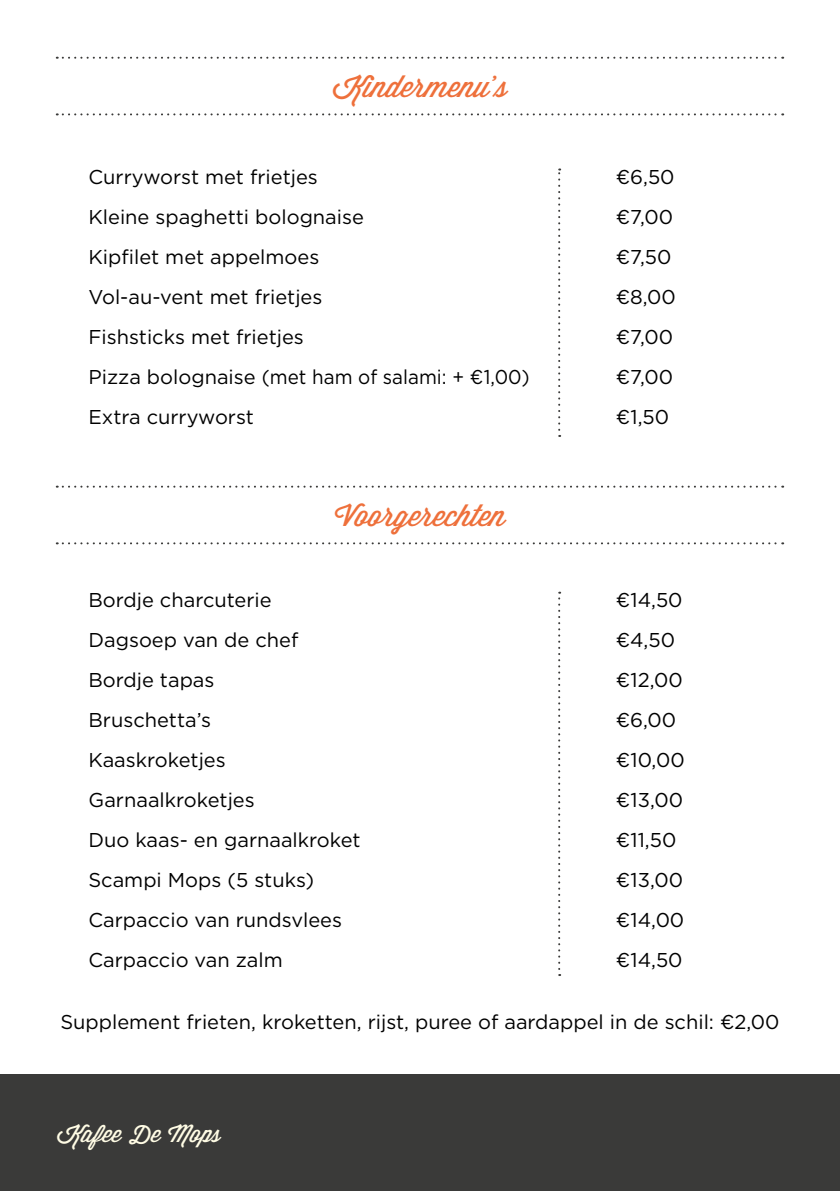
<style>
.page{position:relative;width:840px;height:1191px;background:#fff}
.page>*{position:absolute;margin:0;border:0;box-sizing:border-box;transform-origin:0 0}
.t1{font:30px "Wisdom Script AI";color:#ee703b}
.t2{font:24px "Wisdom Script AI";color:#fffce5}
.t3{font:20px/40px "Gotham";color:#000}
</style>
<div class="page">
<div style="left:0;top:1074px;width:839px;height:117px;background:#3a3a39"></div>
<svg style="left:558px;top:168px;width:2px;height:269px"></svg>
<svg style="left:558px;top:591px;width:2px;height:385px"></svg>
<svg style="left:57px;top:57px;width:725px;height:2px"></svg>
<svg style="left:57px;top:485px;width:725px;height:2px"></svg>
<svg style="left:57px;top:113px;width:725px;height:2px"></svg>
<svg style="left:57px;top:542px;width:725px;height:2px"></svg>
<h1 class="t1" style="left:332px;top:64px;width:176px">Kindermenu’s</h1>
<p class="t3" style="left:88px;top:157px;width:442px">Curryworst met frietjes<br>Kleine spaghetti bolognaise<br>Kipfilet met appelmoes<br>Vol-au-vent met frietjes<br>Fishsticks met frietjes<br>Pizza bolognaise (met ham of salami: + €1,00)<br>Extra curryworst</p>
<h1 class="t1" style="left:334px;top:492px;width:173px">Voorgerechten</h1>
<p class="t3" style="left:88px;top:579px;width:273px">Bordje charcuterie<br>Dagsoep van de chef<br>Bordje tapas<br>Bruschetta’s<br>Kaaskroketjes<br>Garnaalkroketjes<br>Duo kaas- en garnaalkroket<br>Scampi Mops (5 stuks)<br>Carpaccio van rundsvlees<br>Carpaccio van zalm</p>
<p class="t3" style="left:615px;top:157px;width:62px">€6,50 €7,00 €7,50 €8,00 €7,00 €7,00 €1,50</p>
<p class="t3" style="left:615px;top:579px;width:70px">€14,50 €4,50 €12,00 €6,00 €10,00 €13,00 €11,50 €13,00 €14,00 €14,50</p>
<p class="t3" style="left:60px;top:1001px;width:720px">Supplement frieten, kroketten, rijst, puree of aardappel in de schil: €2,00</p>
<p class="t2" style="left:57px;top:1114px;width:165px">Kafee De Mops</p>
</div>
